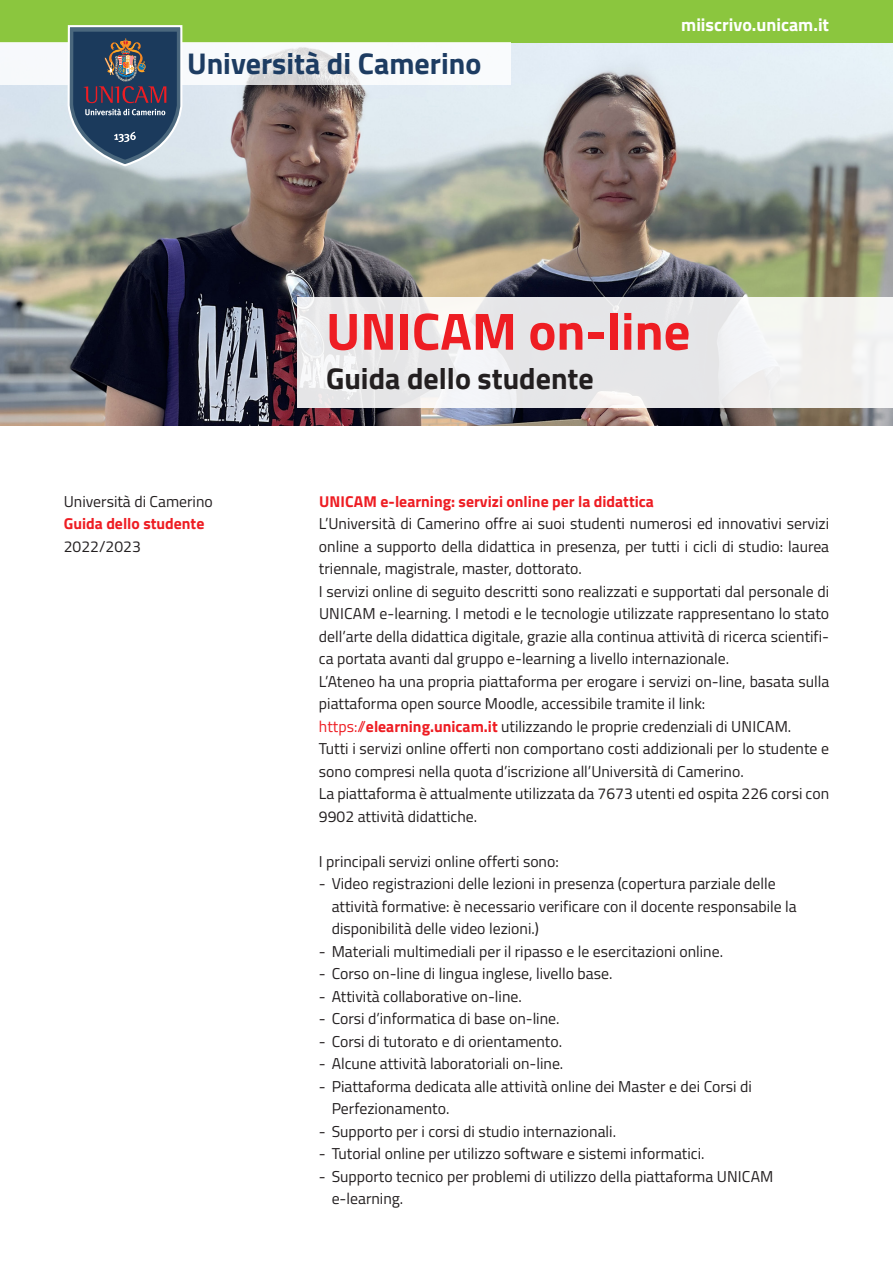
<style>
.page{position:relative;width:893px;height:1263px;background:#fff}
.page>*{position:absolute;margin:0;border:0;box-sizing:border-box;transform-origin:0 0}
.t1{font:700 52.5px "Titillium Web";color:#ee1d23}
.t2{font:700 30px "Titillium Web";color:#1d3c62}
.t3{font:700 30px "Titillium Web";color:#231f20}
.t4{font:700 18px "Titillium Web";color:#fff}
.t5{font:15.75px/22.5px "Titillium Web";color:#231f20}
.t6{font:700 15.75px "Titillium Web";color:#ee1d23}
.s1{color:#ee1d23}
.s2{font-weight:700;color:#ee1d23}
</style>
<div class="page">
<img style="left:0;top:43px;width:893px;height:382px">
<svg style="left:298px;top:298px;width:595px;height:110px;fill:#e8e8e9"></svg>
<div style="left:0;top:0;width:893px;height:43px;background:#8bc63e"></div>
<svg style="left:0;top:43px;width:510px;height:42px"></svg>
<svg style="left:67px;top:25px;width:116px;height:143px;background:#57677c"></svg>
<p class="t2" style="left:187px;top:40px;width:296px">Università di Camerino</p>
<p class="t4" style="left:681px;top:11px;width:149px">miiscrivo.unicam.it</p>
<p class="t5" style="left:64px;top:489px;width:151px">Università di Camerino</p>
<p class="t6" style="left:64px;top:512px;width:142px">Guida dello studente</p>
<p class="t5" style="left:64px;top:534px;width:79px">2022/2023</p>
<p class="t1" style="left:326px;top:291px;width:366px">UNICAM on-line</p>
<p class="t3" style="left:326px;top:355px;width:269px">Guida dello studente</p>
<p class="t6" style="left:319px;top:489px;width:336px">UNICAM e-learning: servizi online per la didattica</p>
<p class="t5" style="left:319px;top:512px;width:512px;text-align:justify">L’Università di Camerino offre ai suoi studenti numerosi ed innovativi servizi online a supporto della didattica in presenza, per tutti i cicli di studio: laurea triennale, magistrale, master, dottorato.</p>
<p class="t5" style="left:319px;top:579px;width:512px;text-align:justify">I servizi online di seguito descritti sono realizzati e supportati dal personale di UNICAM e-learning. I metodi e le tecnologie utilizzate rappresentano lo stato dell’arte della didattica digitale, grazie alla continua attività di ricerca scientifi&shy;ca portata avanti dal gruppo e-learning a livello internazionale.</p>
<p class="t5" style="left:319px;top:669px;width:512px">L’Ateneo ha una propria piattaforma per erogare i servizi on-line, basata sulla piattaforma open source Moodle, accessibile tramite il link:</p>
<p class="t5" style="left:319px;top:714px;width:474px"><span class="s1">https://</span><span class="s2">elearning.unicam.it</span> utilizzando le proprie credenziali di UNICAM.</p>
<p class="t5" style="left:319px;top:737px;width:512px">Tutti i servizi online offerti non comportano costi addizionali per lo studente e sono compresi nella quota d’iscrizione all’Università di Camerino.</p>
<p class="t5" style="left:319px;top:782px;width:512px">La piattaforma è attualmente utilizzata da 7673 utenti ed ospita 226 corsi con<br>9902 attività didattiche.</p>
<p class="t5" style="left:319px;top:849px;width:241px">I principali servizi online offerti sono:</p>
<p class="t5" style="left:332px;top:872px;width:467px;text-indent:-13px">- Video registrazioni delle lezioni in presenza (copertura parziale delle attività formative: è necessario verificare con il docente responsabile la disponibilità delle video lezioni.)</p>
<p class="t5" style="left:319px;top:939px;width:406px">- Materiali multimediali per il ripasso e le esercitazioni online.</p>
<p class="t5" style="left:319px;top:962px;width:295px">- Corso on-line di lingua inglese, livello base.</p>
<p class="t5" style="left:319px;top:984px;width:204px">- Attività collaborative on-line.</p>
<p class="t5" style="left:319px;top:1007px;width:242px">- Corsi d’informatica di base on-line.</p>
<p class="t5" style="left:319px;top:1029px;width:245px">- Corsi di tutorato e di orientamento.</p>
<p class="t5" style="left:319px;top:1052px;width:246px">- Alcune attività laboratoriali on-line.</p>
<p class="t5" style="left:332px;top:1074px;width:422px;text-indent:-13px">- Piattaforma dedicata alle attività online dei Master e dei Corsi di<br>Perfezionamento.</p>
<p class="t5" style="left:319px;top:1119px;width:299px">- Supporto per i corsi di studio internazionali.</p>
<p class="t5" style="left:319px;top:1142px;width:387px">- Tutorial online per utilizzo software e sistemi informatici.</p>
<p class="t5" style="left:332px;top:1164px;width:443px;text-indent:-13px">- Supporto tecnico per problemi di utilizzo della piattaforma UNICAM e-learning.</p>
</div>
